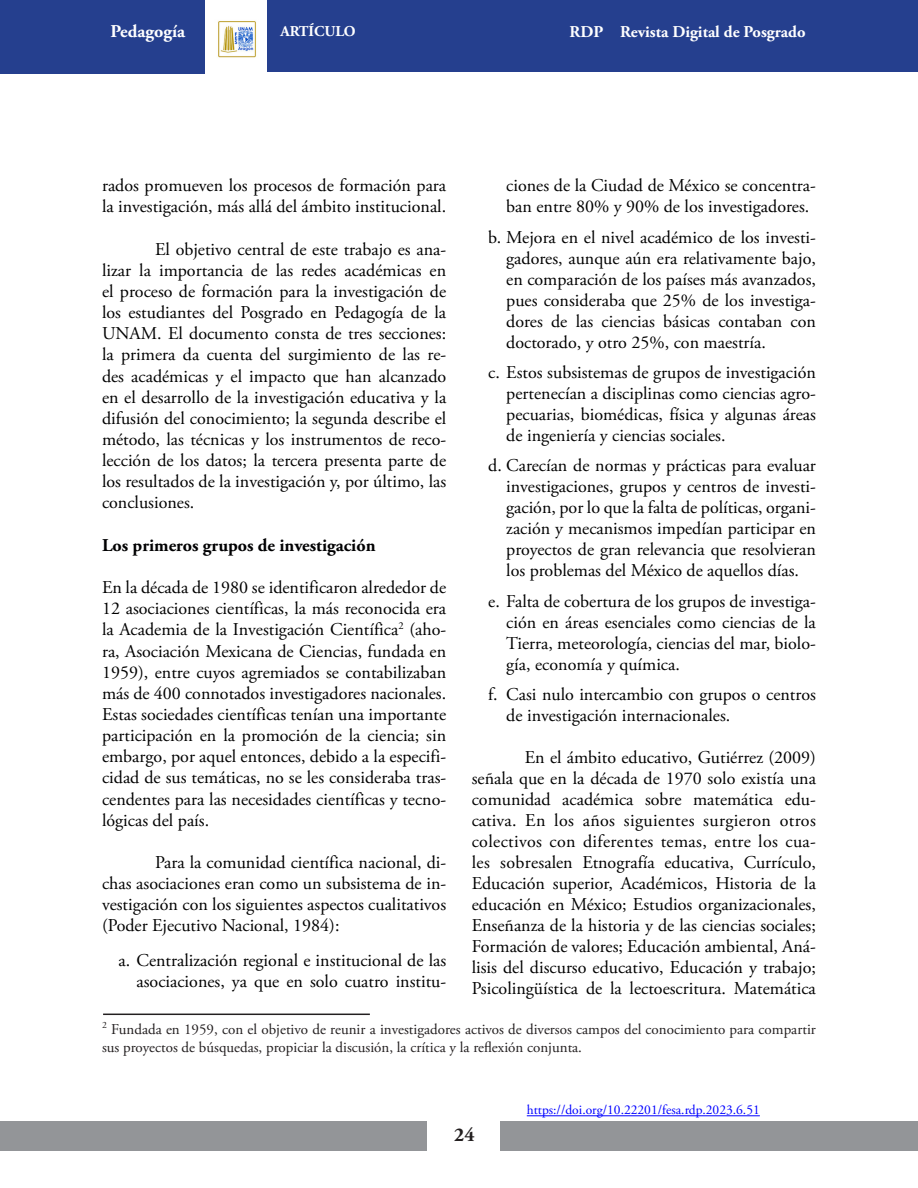
<style>
.page{position:relative;width:918px;height:1188px;background:#fff}
.page>*{position:absolute;margin:0;border:0;box-sizing:border-box;transform-origin:0 0}
.t1{font:700 19.5px "Adobe Garamond Pro";color:#231f20}
.Segundo_parrafo{font:18px/21px "Adobe Garamond Pro";color:#000;text-align:justify}
.Primer_parrafo{font:18px/21.1px "Adobe Garamond Pro";color:#000;text-align:justify}
.Subtemas{font:700 18px "Adobe Garamond Pro";color:#000002}
.t2{font:700 18px "Adobe Garamond Pro";color:#fff}
.t3{font:700 16.5px "Adobe Garamond Pro";color:#fff}
.t4{font:15px/18px "Adobe Garamond Pro";color:#231f20}
.t5{font:700 15px "Adobe Garamond Pro";color:#fff}
.t6{font:13.5px "Adobe Garamond Pro";color:#00f}
</style>
<div class="page">
<div style="left:500px;top:1121px;width:418px;height:30px;background:#939598"></div>
<div style="left:0;top:1121px;width:427px;height:30px;background:#939598"></div>
<div style="left:267px;top:0;width:651px;height:71px;background:#253f8e"></div>
<div style="left:0;top:0;width:204px;height:73px;background:#253f8e"></div>
<img style="left:218px;top:21px;width:38px;height:37px">
<hr style="left:527px;top:1115px;width:233px;height:1px;background:#00f">
<hr style="left:103px;top:1014px;width:267px;height:1px;background:#231f20">
<p class="t2" style="left:111px;top:21px;width:76px">Pedagogía</p>
<p class="t5" style="left:280px;top:23px;width:77px">ARTÍCULO</p>
<p class="t3" style="left:570px;top:23px;width:238px">RDP Revista Digital de Posgrado</p>
<p class="Segundo_parrafo" style="left:102px;top:176px;width:346px">rados promueven los procesos de formación para la investigación, más allá del ámbito institucional.</p>
<p class="Segundo_parrafo" style="left:102px;top:239px;width:346px;text-indent:53px">El objetivo central de este trabajo es ana&shy;lizar la importancia de las redes académicas en el proceso de formación para la investigación de los estudiantes del Posgrado en Pedagogía de la UNAM. El documento consta de tres secciones: la primera da cuenta del surgimiento de las re&shy;des académicas y el impacto que han alcanzado en el desarrollo de la investigación educativa y la difusión del conocimiento; la segunda describe el método, las técnicas y los instrumentos de reco&shy;lección de los datos; la tercera presenta parte de los resultados de la investigación y, por último, las conclusiones.</p>
<p class="Subtemas" style="left:102px;top:535px;width:275px">Los primeros grupos de investigación</p>
<p class="Primer_parrafo" style="left:102px;top:577px;width:346px">En la década de 1980 se identificaron alrededor de 12 asociaciones científicas, la más reconocida era la Academia de la Investigación Científica<sup>2</sup> (aho&shy;ra, Asociación Mexicana de Ciencias, fundada en 1959), entre cuyos agremiados se contabilizaban más de 400 connotados investigadores nacionales.<br>Estas sociedades científicas tenían una importante participación en la promoción de la ciencia; sin embargo, por aquel entonces, debido a la especifi&shy;cidad de sus temáticas, no se les consideraba tras&shy;cendentes para las necesidades científicas y tecno&shy;lógicas del país.</p>
<p class="Segundo_parrafo" style="left:102px;top:852px;width:346px;text-indent:53px">Para la comunidad científica nacional, di&shy;chas asociaciones eran como un subsistema de in&shy;vestigación con los siguientes aspectos cualitativos (Poder Ejecutivo Nacional, 1984):</p>
<p class="Segundo_parrafo" style="left:119px;top:951px;width:329px;text-align:right">a. Centralización regional e institucional de las asociaciones, ya que en solo cuatro institu-</p>
<p class="t4" style="left:102px;top:1021px;width:715px"><sup>2</sup> Fundada en 1959, con el objetivo de reunir a investigadores activos de diversos campos del conocimiento para compartir sus proyectos de búsquedas, propiciar la discusión, la crítica y la reflexión conjunta.</p>
<p class="Segundo_parrafo" style="left:506px;top:176px;width:311px">ciones de la Ciudad de México se concentra&shy;ban entre 80% y 90% de los investigadores.</p>
<p class="Segundo_parrafo" style="left:506px;top:227px;width:311px;text-indent:-18px">b. Mejora en el nivel académico de los investi&shy;gadores, aunque aún era relativamente bajo, en comparación de los países más avanzados, pues consideraba que 25% de los investiga&shy;dores de las ciencias básicas contaban con doctorado, y otro 25%, con maestría.</p>
<p class="Segundo_parrafo" style="left:506px;top:362px;width:311px;text-indent:-18px">c. Estos subsistemas de grupos de investigación pertenecían a disciplinas como ciencias agro&shy;pecuarias, biomédicas, física y algunas áreas de ingeniería y ciencias sociales.</p>
<p class="Segundo_parrafo" style="left:506px;top:456px;width:311px;text-indent:-18px">d. Carecían de normas y prácticas para evaluar investigaciones, grupos y centros de investi&shy;gación, por lo que la falta de políticas, organi&shy;zación y mecanismos impedían participar en proyectos de gran relevancia que resolvieran los problemas del México de aquellos días.</p>
<p class="Segundo_parrafo" style="left:506px;top:591px;width:311px;text-indent:-18px">e. Falta de cobertura de los grupos de investiga&shy;ción en áreas esenciales como ciencias de la Tierra, meteorología, ciencias del mar, biolo&shy;gía, economía y química.</p>
<p class="Segundo_parrafo" style="left:506px;top:684px;width:311px;text-indent:-18px">f. Casi nulo intercambio con grupos o centros de investigación internacionales.</p>
<p class="Segundo_parrafo" style="left:472px;top:747px;width:346px;text-indent:53px">En el ámbito educativo, Gutiérrez (2009) señala que en la década de 1970 solo existía una comunidad académica sobre matemática edu&shy;cativa. En los años siguientes surgieron otros colectivos con diferentes temas, entre los cua&shy;les sobresalen Etnografía educativa, Currículo, Educación superior, Académicos, Historia de la educación en México; Estudios organizacionales, Enseñanza de la historia y de las ciencias sociales; Formación de valores; Educación ambiental, Aná&shy;lisis del discurso educativo, Educación y trabajo; Psicolingüística de la lectoescritura. Matemática</p>
<p class="t1" style="left:454px;top:1124px;width:22px">24</p>
<p class="t6" style="left:527px;top:1102px;width:235px">https://doi.org/10.22201/fesa.rdp.2023.6.51</p>
</div>
